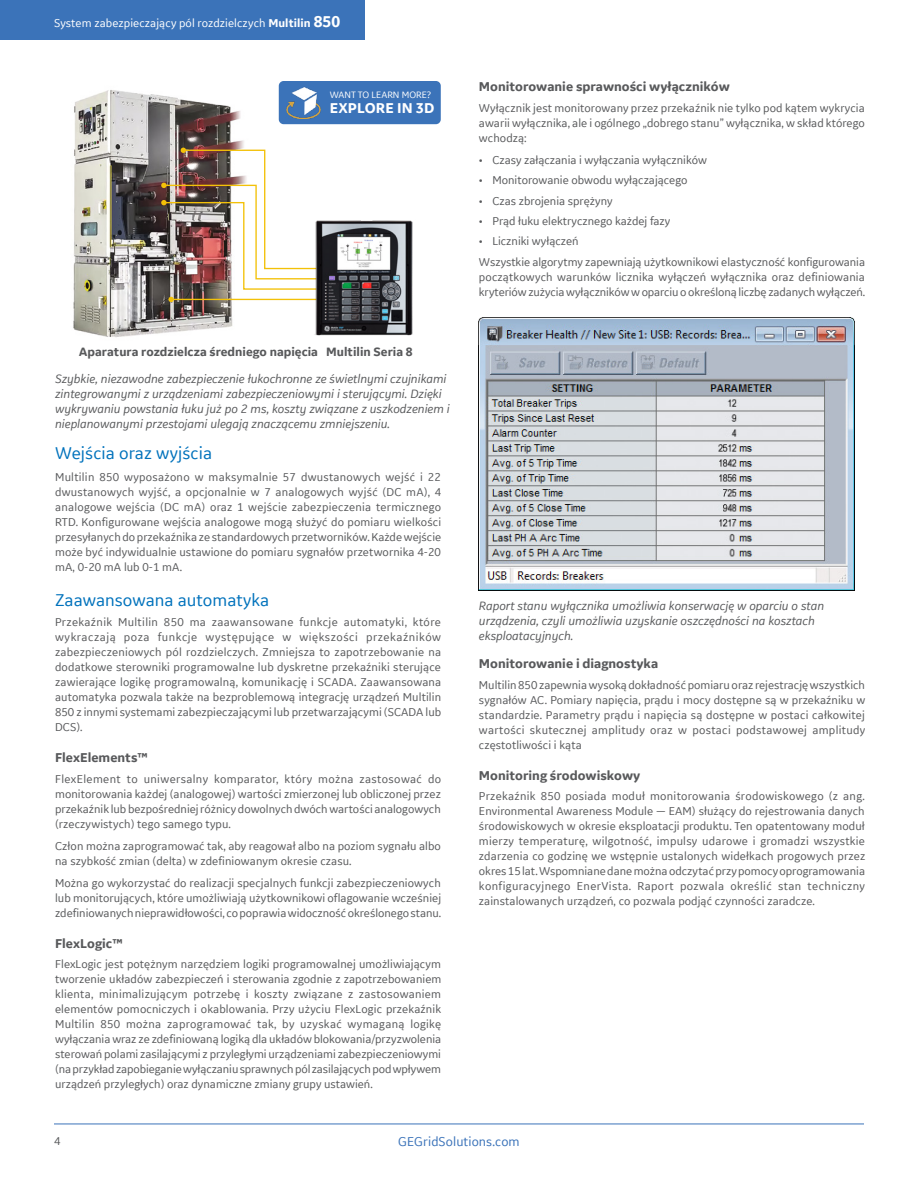
<style>
.page{position:relative;width:918px;height:1188px;background:#fff}
.page>*{position:absolute;margin:0;border:0;box-sizing:border-box;transform-origin:0 0}
.t1{font:18px "GE Inspira Sans";color:#0072bc}
.t2{font:700 15px "GE Inspira Sans";letter-spacing:.005em;color:#fff}
.t3{font:700 13.5px "GE Inspira Sans";color:#58595b}
.t4{font:13.5px "GE Inspira Sans";letter-spacing:.005em;color:#3b73b9}
.t5{font:italic 12.75px/15px "GE Inspira Sans";color:#58595b}
.t6{font:700 12.75px "GE Inspira Sans";color:#58595b}
.t7{font:12px/15px "GE Inspira Sans";letter-spacing:.005em;color:#58595b;text-align:justify}
.t8{font:12px "GE Inspira Sans";letter-spacing:.005em;color:#fff}
.t9{font:9.75px "GE Inspira Sans";letter-spacing:.005em;color:#fff}
.s1{font-weight:700}
.s2{font-weight:700;font-size:16.5px}
</style>
<div class="page">
<div style="left:0;top:0;width:365px;height:40px;background:#3b73b9"></div>
<hr style="left:54px;top:1124px;width:810px;height:1px;background:#3b73b9">
<div style="left:279px;top:81px;width:162px;height:43px;background:#3b73b9;border-radius:5px"></div>
<img style="left:286px;top:87px;width:35px;height:32px">
<img style="left:73px;top:90px;width:171px;height:247px">
<img style="left:161px;top:148px;width:131px;height:154px">
<img style="left:292px;top:220px;width:121px;height:116px">
<img style="left:479px;top:318px;width:376px;height:272px">
<p class="t8" style="left:54px;top:15px;width:288px">System zabezpieczający pól rozdzielczych <span class="s1">Multilin</span> <span class="s2">850</span></p>
<p class="t9" style="left:330px;top:89px;width:103px">WANT TO LEARN MORE?</p>
<p class="t2" style="left:330px;top:99px;width:106px">EXPLORE IN 3D</p>
<p class="t6" style="left:79px;top:344px;width:336px">Aparatura rozdzielcza średniego napięcia Multilin Seria 8</p>
<p class="t5" style="left:55px;top:371px;width:396px">Szybkie, niezawodne zabezpieczenie łukochronne ze świetlnymi czujnikami zintegrowanymi z urządzeniami zabezpieczeniowymi i sterującymi. Dzięki wykrywaniu powstania łuku już po 2 ms, koszty związane z uszkodzeniem i nieplanowanymi przestojami ulegają znaczącemu zmniejszeniu.</p>
<h1 class="t1" style="left:55px;top:441px;width:159px">Wejścia oraz wyjścia</h1>
<p class="t7" style="left:55px;top:469px;width:388px">Multilin 850 wyposażono w maksymalnie 57 dwustanowych wejść i 22 dwustanowych wyjść, a opcjonalnie w 7 analogowych wyjść (DC mA), 4 analogowe wejścia (DC mA) oraz 1 wejście zabezpieczenia termicznego RTD. Konfigurowane wejścia analogowe mogą służyć do pomiaru wielkości przesyłanych do przekaźnika ze standardowych przetworników. Każde wejście może być indywidualnie ustawione do pomiaru sygnałów przetwornika 4-20 mA, 0-20 mA lub 0-1 mA.</p>
<h1 class="t1" style="left:55px;top:589px;width:216px">Zaawansowana automatyka</h1>
<p class="t7" style="left:55px;top:615px;width:388px">Przekaźnik Multilin 850 ma zaawansowane funkcje automatyki, które wykraczają poza funkcje występujące w większości przekaźników zabezpieczeniowych pól rozdzielczych. Zmniejsza to zapotrzebowanie na dodatkowe sterowniki programowalne lub dyskretne przekaźniki sterujące zawierające logikę programowalną, komunikację i SCADA. Zaawansowana automatyka pozwala także na bezproblemową integrację urządzeń Multilin 850 z innymi systemami zabezpieczającymi lub przetwarzającymi (SCADA lub DCS).</p>
<p class="t3" style="left:55px;top:749px;width:94px">FlexElements™</p>
<p class="t7" style="left:55px;top:771px;width:388px">FlexElement to uniwersalny komparator, który można zastosować do monitorowania każdej (analogowej) wartości zmierzonej lub obliczonej przez przekaźnik lub bezpośredniej różnicy dowolnych dwóch wartości analogowych (rzeczywistych) tego samego typu.</p>
<p class="t7" style="left:55px;top:838px;width:387px">Człon można zaprogramować tak, aby reagował albo na poziom sygnału albo na szybkość zmian (delta) w zdefiniowanym okresie czasu.</p>
<p class="t7" style="left:55px;top:875px;width:388px">Można go wykorzystać do realizacji specjalnych funkcji zabezpieczeniowych lub monitorujących, które umożliwiają użytkownikowi oflagowanie wcześniej zdefiniowanych nieprawidłowości, co poprawia widoczność określonego stanu.</p>
<p class="t3" style="left:55px;top:935px;width:69px">FlexLogic™</p>
<p class="t7" style="left:55px;top:956px;width:388px">FlexLogic jest potężnym narzędziem logiki programowalnej umożliwiającym tworzenie układów zabezpieczeń i sterowania zgodnie z zapotrzebowaniem klienta, minimalizującym potrzebę i koszty związane z zastosowaniem elementów pomocniczych i okablowania. Przy użyciu FlexLogic przekaźnik Multilin 850 można zaprogramować tak, by uzyskać wymaganą logikę wyłączania wraz ze zdefiniowaną logiką dla układów blokowania/przyzwolenia sterowań polami zasilającymi z przyległymi urządzeniami zabezpieczeniowymi (na przykład zapobieganie wyłączaniu sprawnych pól zasilających pod wpływem urządzeń przyległych) oraz dynamiczne zmiany grupy ustawień.</p>
<p class="t3" style="left:479px;top:79px;width:252px">Monitorowanie sprawności wyłączników</p>
<p class="t7" style="left:479px;top:100px;width:387px">Wyłącznik jest monitorowany przez przekaźnik nie tylko pod kątem wykrycia awarii wyłącznika, ale i ogólnego „dobrego stanu” wyłącznika, w skład którego wchodzą:</p>
<p class="t7" style="left:479px;top:152px;width:229px">• Czasy załączania i wyłączania wyłączników</p>
<p class="t7" style="left:479px;top:172px;width:210px">• Monitorowanie obwodu wyłączającego</p>
<p class="t7" style="left:479px;top:193px;width:135px">• Czas zbrojenia sprężyny</p>
<p class="t7" style="left:479px;top:213px;width:193px">• Prąd łuku elektrycznego każdej fazy</p>
<p class="t7" style="left:479px;top:231px;width:388px;line-height:20.4px">• Liczniki wyłączeń<br>Wszystkie algorytmy zapewniają użytkownikowi elastyczność konfigurowania</p>
<p class="t7" style="left:479px;top:269px;width:388px">początkowych warunków licznika wyłączeń wyłącznika oraz definiowania kryteriów zużycia wyłączników w oparciu o określoną liczbę zadanych wyłączeń.</p>
<p class="t5" style="left:479px;top:598px;width:347px">Raport stanu wyłącznika umożliwia konserwację w oparciu o stan urządzenia, czyli umożliwia uzyskanie oszczędności na kosztach eksploatacyjnych.</p>
<p class="t3" style="left:479px;top:656px;width:181px">Monitorowanie i diagnostyka</p>
<p class="t7" style="left:479px;top:677px;width:388px">Multilin 850 zapewnia wysoką dokładność pomiaru oraz rejestrację wszystkich sygnałów AC. Pomiary napięcia, prądu i mocy dostępne są w przekaźniku w standardzie. Parametry prądu i napięcia są dostępne w postaci całkowitej wartości skutecznej amplitudy oraz w postaci podstawowej amplitudy częstotliwości i kąta</p>
<p class="t3" style="left:479px;top:767px;width:163px">Monitoring środowiskowy</p>
<p class="t7" style="left:479px;top:788px;width:388px">Przekaźnik 850 posiada moduł monitorowania środowiskowego (z ang.<br>Environmental Awareness Module — EAM) służący do rejestrowania danych środowiskowych w okresie eksploatacji produktu. Ten opatentowany moduł mierzy temperaturę, wilgotność, impulsy udarowe i gromadzi wszystkie zdarzenia co godzinę we wstępnie ustalonych widełkach progowych przez okres 15 lat. Wspomniane dane można odczytać przy pomocy oprogramowania konfiguracyjnego EnerVista. Raport pozwala określić stan techniczny zainstalowanych urządzeń, co pozwala podjąć czynności zaradcze.</p>
<p class="t7" style="left:54px;top:1133px;width:8px">4</p>
<p class="t4" style="left:398px;top:1133px;width:123px">GEGridSolutions.com</p>
</div>
